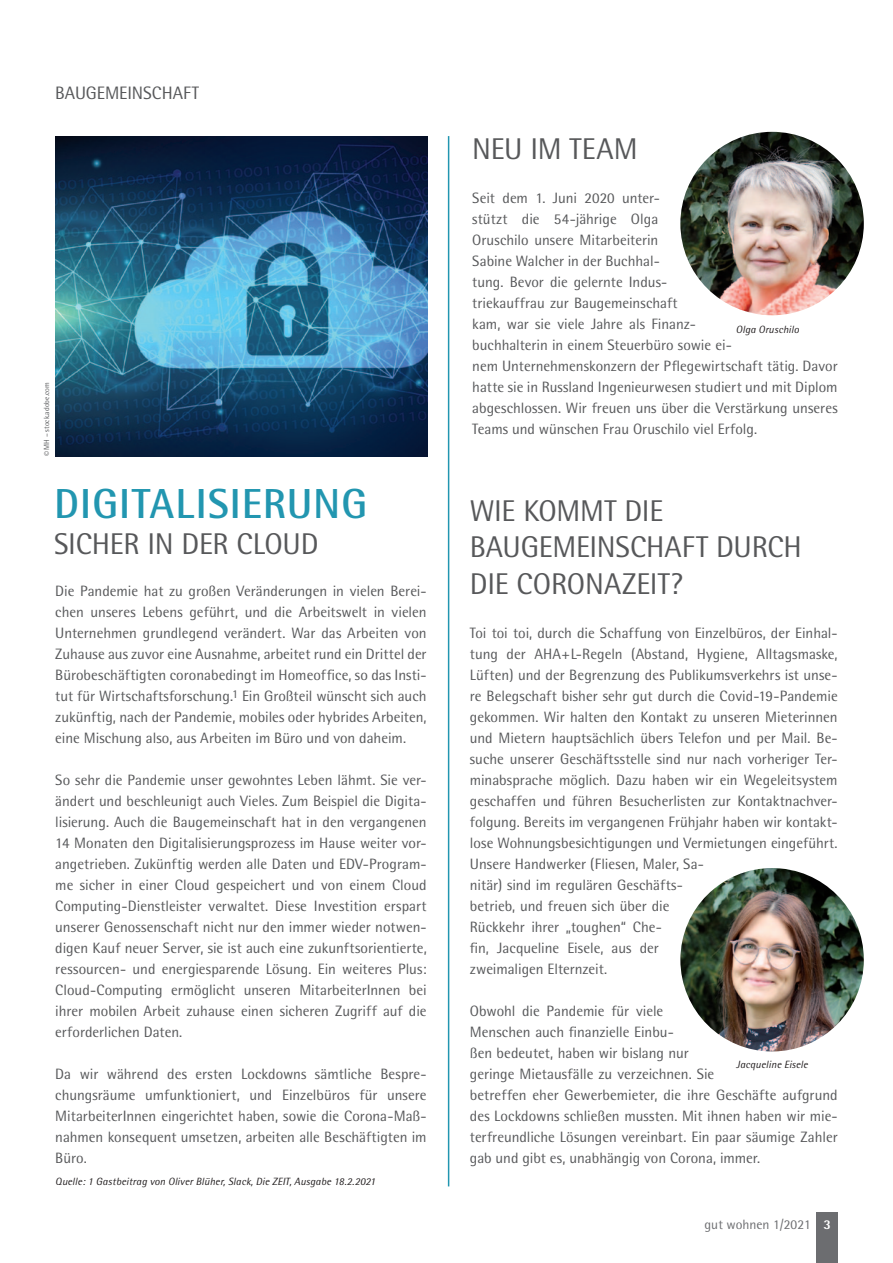
<style>
.page{position:relative;width:893px;height:1263px;background:#fff}
.page>*{position:absolute;margin:0;border:0;box-sizing:border-box;transform-origin:0 0}
.t1{font:700 42px "Rotis Semi Sans";letter-spacing:.105em;color:#2296b0}
.t2{font:30px/36px "Rotis Semi Sans";letter-spacing:-.005em;color:#57585a}
.t3{font:18px "Rotis Semi Sans";letter-spacing:-.005em;color:#57585a}
.t4{font:15px/21px "Rotis Semi Sans";color:#57585a;text-align:justify}
.t5{font:13.5px "Rotis Semi Sans";color:#6c6d70}
.t6{font:italic 10.5px "Rotis Semi Sans";letter-spacing:.01em;color:#231f20}
.t7{font:7.5px "Rotis Semi Sans";color:#57585a}
.s1{font-family:"Myriad Pro"}
.s2{font-weight:800;color:#fff}
</style>
<div class="page">
<div style="left:816px;top:1212px;width:22px;height:51px;background:#6c6d70"></div>
<img style="left:55px;top:136px;width:372px;height:320px">
<img style="left:680px;top:868px;width:184px;height:183px;border-radius:92px">
<img style="left:680px;top:132px;width:184px;height:183px;border-radius:92px">
<hr style="left:448px;top:136px;width:1px;height:1050px;background:#2296b0">
<p class="t3" style="left:55px;top:82px;width:99px">Baugem einschaf</p>
<p class="t3" style="left:192px;top:82px;width:9px">t</p>
<p class="t7" style="left:42px;top:456px;width:76px;rotate:-90deg"><span class="s1">©</span> MH – stock.adobe.com</p>
<h1 class="t1" style="left:54px;top:477px;width:314px">DIGITALISI ERUNG</h1>
<h2 class="t2" style="left:54px;top:525px;width:266px">Sich er in der Cloud</h2>
<p class="t4" style="left:55px;top:580px;width:373px">Die Pandemie hat zu großen Veränderungen in vielen Berei&shy;chen unseres Lebens geführt, und die Arbeitswelt in vielen U nternehmen grundlegend verändert. War das Arbeiten von Zuhause aus zuvor eine Ausnahme, arbeitet rund ein Drittel der Bürobeschäftigten coronabedingt im Homeoffice, so das I nsti&shy;tut für Wirtschaftsforschung.<sup>1</sup> Ein Großteil wünscht sich auch zukünftig, nach der Pandemie, mobiles oder hybrides Arbeiten, eine Mischung also, aus Arbeiten im Büro und von daheim.</p>
<p class="t4" style="left:55px;top:769px;width:373px">So sehr die Pandemie unser gewohntes Leben lähmt. Sie ver&shy;ändert und beschleunigt auch Vieles. Zum Beispiel die Digita&shy;lisierung. Auch die Baugemeinschaft hat in den vergangenen 14 Monaten den Digitalisierungsprozess im Hause weiter vor&shy;angetrieben. Zukünftig werden alle Daten und EDV-Program&shy;me sicher in einer Cloud gespeichert und von einem Cloud Computing-Dienstleister verwaltet. Diese I nvestition erspart unserer Genossenschaft nicht nur den immer wieder notwen&shy;digen Kauf neuer Server, sie ist auch eine zukunftsorientierte, ressourcen- und energiesparende Lösung. Ein weiteres Plus:<br>Cloud-Computing ermöglicht unseren MitarbeiterI nnen bei ihrer mobilen Arbeit zuhause einen sicheren Zugriff auf die erforderlichen Daten.</p>
<p class="t4" style="left:55px;top:1063px;width:373px">Da wir während des ersten Lockdowns sämtliche Bespre&shy;chungsräume umfunktioniert, und Einzelbüros für unsere MitarbeiterI nnen eingerichtet haben, sowie die Corona-Maß&shy;nahmen konsequent umsetzen, arbeiten alle Beschäftigten im Büro.</p>
<p class="t6" style="left:55px;top:1175px;width:322px">Quelle: 1 Gastbeitrag von Oliver Blüher, Slack, Die ZEIT, Ausgabe 18.2.2021</p>
<h2 class="t2" style="left:472px;top:131px;width:145px">Neu im Team</h2>
<p class="t4" style="left:472px;top:187px;width:367px;text-align:left">Seit dem 1. Juni 2020 unter-<br>stützt die 54-jährige Olga<br>Oruschilo unsere Mitarbeiterin<br>Sabine Walcher in der Buchhal-<br>tung. Bevor die gelernte I ndus-<br>triekauffrau zur Baugemeinschaft<br>kam, war sie viele Jahre als Finanz-<br>buchhalterin in einem Steuerbüro sowie ei-<br>nem U nternehmenskonzern der Pflegewirtschaft tätig. Davor hatte sie in Russland I ngenieurwesen studiert und mit Diplom abgeschlossen. Wir freuen uns über die Verstärkung unseres Teams und wünschen Frau Oruschilo viel Erfolg.</p>
<p class="t6" style="left:736px;top:323px;width:65px">Olga Oruschilo</p>
<h2 class="t2" style="left:470px;top:493px;width:74px">Wie komm</h2>
<h2 class="t2" style="left:470px;top:493px;width:195px;text-indent:134px">t die<br>Baugem einschaf</h2>
<h2 class="t2" style="left:696px;top:529px;width:88px">t durch</h2>
<h2 class="t2" style="left:470px;top:565px;width:214px">die Coronazeit?</h2>
<p class="t4" style="left:470px;top:622px;width:369px;text-align:left">Toi toi toi, durch die Schaffung von Einzelbüros, der Einhal&shy;tung der AHA+L-Regeln (Abstand, Hygiene, Alltagsmaske, Lüften) und der Begrenzung des Publikumsverkehrs ist unse&shy;re Belegschaft bisher sehr gut durch die Covid-19-Pandemie gekommen. Wir halten den Kontakt zu unseren Mieterinnen und Mietern hauptsächlich übers Telefon und per Mail. Be&shy;suche unserer Geschäftsstelle sind nur nach vorheriger Ter&shy;minabsprache möglich. Dazu haben wir ein Wegeleitsystem geschaffen und führen Besucherlisten zur Kontaktnachver&shy;folgung. Bereits im vergangenen Frühjahr haben wir kontakt&shy;lose Wohnungsbesichtigungen und Vermietungen eingeführt.<br>U nsere Handwerker (Fliesen, Maler, Sa-<br>nitär) sind im regulären Geschäfts-<br>betrieb, und freuen sich über die<br>Rückkehr ihrer „toughen“ Che-<br>fin, Jacqueline Eisele, aus der<br>zweimaligen Elternzeit.</p>
<p class="t4" style="left:470px;top:1000px;width:369px;text-align:left">Obwohl die Pandemie für viele<br>Menschen auch finanzielle Einbu-<br>ßen bedeutet, haben wir bislang nur<br>geringe Mietausfälle zu verzeichnen. Sie<br>betreffen eher Gewerbemieter, die ihre Geschäfte aufgrund des Lockdowns schließen mussten. Mit ihnen haben wir mie&shy;terfreundliche Lösungen vereinbart. Ein paar säumige Zahler gab und gibt es, unabhängig von Corona, immer.</p>
<p class="t6" style="left:736px;top:1058px;width:73px">Jacqueline Eisele</p>
<p class="t5" style="left:704px;top:1216px;width:128px">gut wohnen 1/2021 <span class="s2">3</span></p>
</div>
